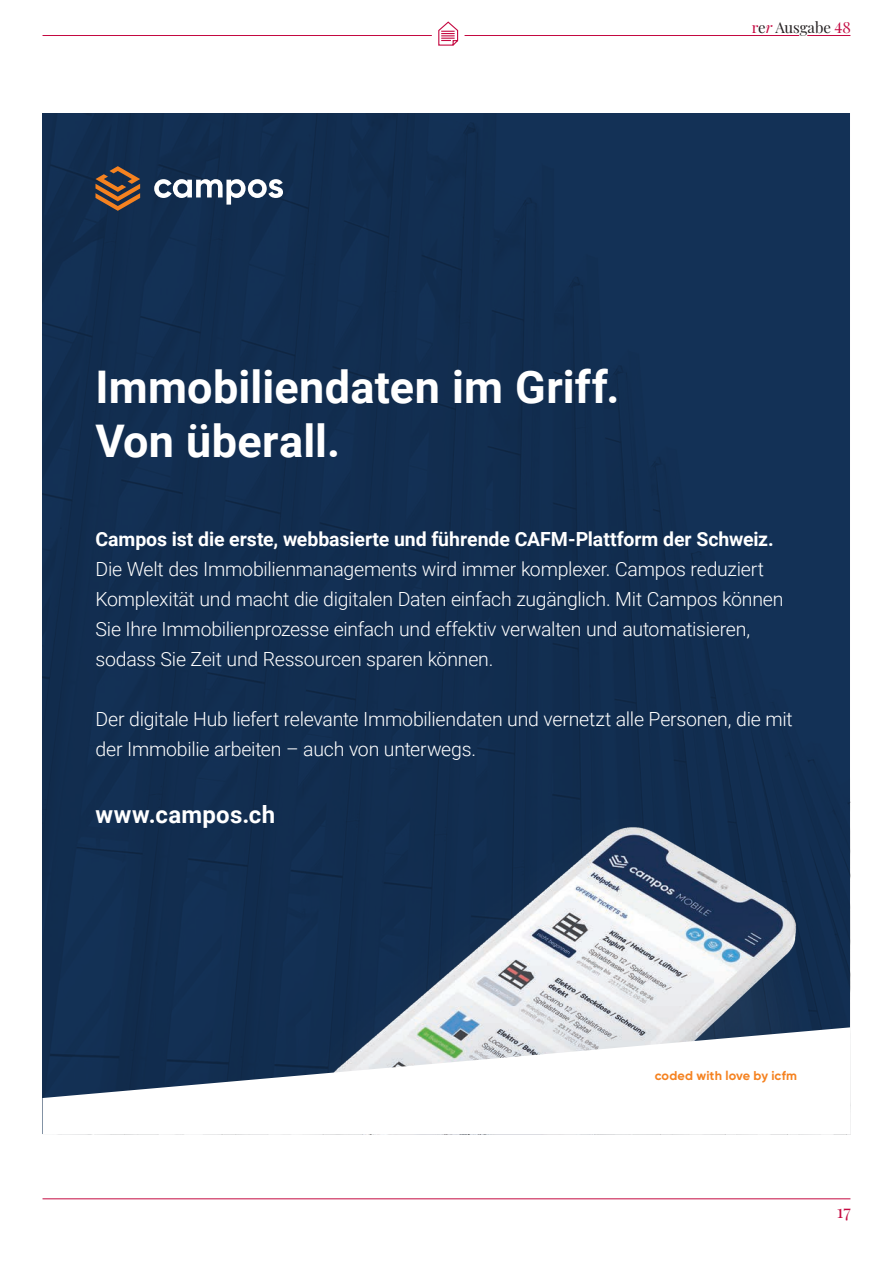
<style>
.page{position:relative;width:893px;height:1263px;background:#fff}
.page>*{position:absolute;margin:0;border:0;box-sizing:border-box;transform-origin:0 0}
.t1{font:700 45px/54px "Roboto";letter-spacing:.005em;color:#fff}
.t2{font:700 24px "Roboto";letter-spacing:.01em;color:#fff}
.t3{font:300 19.5px/30px "Roboto";letter-spacing:-.015em;color:#fff}
.t4{font:18px "Playfair Display";color:#c40941}
.t5{font:15px "Playfair Display";color:#231f20}
.t6{font:700 12.75px "Gilroy";letter-spacing:.015em;color:#f58220}
.s1{color:#c40941}
.s2{font-style:italic;color:#c40941}
.s3{font-weight:700}
</style>
<div class="page">
<div style="left:43px;top:113px;width:807px;height:914px;background:#122e51"></div>
<svg style="left:154px;top:179px;width:129px;height:26px"></svg>
<svg style="left:95px;top:166px;width:45px;height:45px"></svg>
<img style="left:265px;top:810px;width:575px;height:217px">
<svg style="left:43px;top:1027px;width:807px;height:71px"></svg>
<hr style="left:43px;top:35px;width:756px;height:1px;background:#c40941">
<hr style="left:43px;top:1198px;width:807px;height:1px;background:#c40941">
<hr style="left:807px;top:35px;width:43px;height:1px;background:#c40941">
<svg style="left:432px;top:21px;width:33px;height:25px"></svg>
<p class="t1" style="left:95px;top:358px;width:526px">Immobiliendaten im Griff.<br>Von überall.</p>
<p class="t5" style="left:752px;top:16px;width:101px"><span class="s1">r</span>e<span class="s2">r</span> Ausgabe <span class="s1">48</span></p>
<p class="t3" style="left:95px;top:523px;width:689px"><span class="s3">Campos ist die erste, webbasierte und führende CAFM-Plattform der Schweiz.<br></span>Die Welt des Immobilienmanagements wird immer komplexer. Campos reduziert Komplexität und macht die digitalen Daten einfach zugänglich. Mit Campos können Sie Ihre Immobilienprozesse einfach und effektiv verwalten und automatisieren, sodass Sie Zeit und Ressourcen sparen können.</p>
<p class="t3" style="left:95px;top:703px;width:699px">Der digitale Hub liefert relevante Immobiliendaten und vernetzt alle Personen, die mit der Immobilie arbeiten – auch von unterwegs.</p>
<p class="t2" style="left:95px;top:797px;width:181px">www.campos.ch</p>
<p class="t6" style="left:655px;top:1068px;width:144px">coded with love by icfm</p>
<p class="t4" style="left:837px;top:1197px;width:15px">17</p>
</div>
